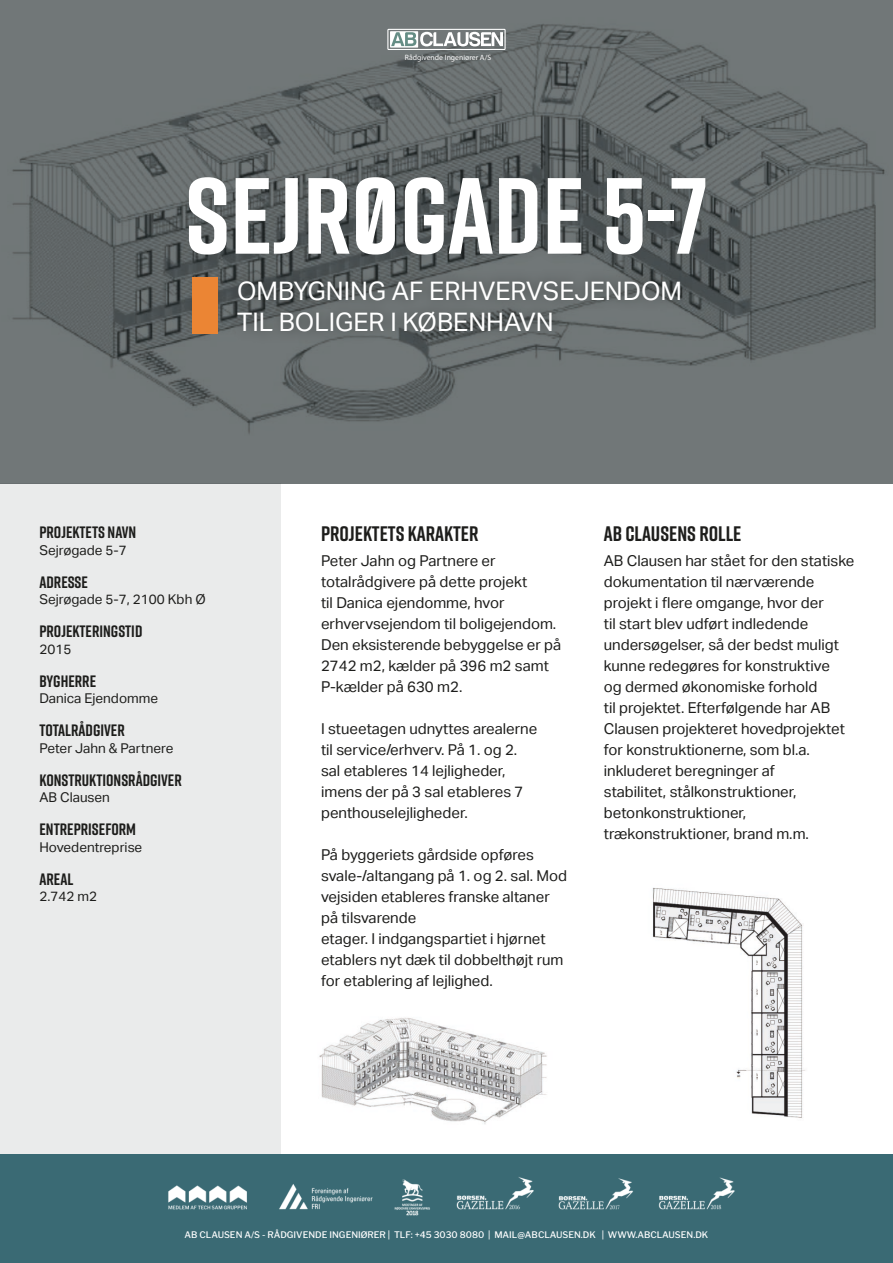
<style>
.page{position:relative;width:893px;height:1263px;background:#fff}
.page>*{position:absolute;margin:0;border:0;box-sizing:border-box;transform-origin:0 0}
.t1{font:700 108px "Rift";color:#fff}
.t2{font:25.5px/31.5px "Aktiv Grotesk";color:#fff}
.t3{font:700 21px "Rift";color:#1d1d1b}
.t4{font:700 16.5px "Rift";color:#1d1d1b}
.t5{font:15px/21px "Aktiv Grotesk";color:#1d1d1b}
.t6{font:13.5px "Aktiv Grotesk";color:#1d1d1b}
.t7{font:500 9px "Libre Franklin";color:#fff}
.t8{font:7.65px "Myriad Pro";color:#fff}
</style>
<div class="page">
<div style="left:0;top:483px;width:281px;height:693px;background:#eaebeb"></div>
<div style="left:0;top:1154px;width:893px;height:109px;background:#3a6a74"></div>
<svg style="left:0;top:0;width:893px;height:483px;fill:#717778"></svg>
<div style="left:176px;top:165px;width:542px;height:102px;background:#1d1d1b;opacity:.08"></div>
<div style="left:226px;top:268px;width:467px;height:76px;background:#1d1d1b;opacity:.52"></div>
<div style="left:192px;top:277px;width:26px;height:57px;background:#eb8534"></div>
<div style="left:387px;top:29px;width:119px;height:21px;border:1px solid #fff"></div>
<div style="left:390px;top:31px;width:28px;height:17px;background:#f6f8f8"></div>
<svg style="left:391px;top:32px;width:112px;height:14px"></svg>
<img style="left:168px;top:1177px;width:567px;height:39px">
<img style="left:319px;top:1017px;width:228px;height:107px">
<img style="left:652px;top:887px;width:153px;height:231px">
<p class="t8" style="left:405px;top:52px;width:88px">Rådgivende Ingeniører A/S</p>
<h1 class="t1" style="left:185px;top:139px;width:524px">SEJRØGADE 5-7</h1>
<h2 class="t2" style="left:237px;top:275px;width:446px">OMBYGNING AF ERHVERVSEJENDOM<br>TIL BOLIGER I KØBENHAVN</h2>
<p class="t4" style="left:39px;top:521px;width:98px">PROJEKTETS NAVN</p>
<p class="t6" style="left:39px;top:542px;width:89px">Sejrøgade 5-7</p>
<p class="t4" style="left:39px;top:570px;width:50px">ADRESSE</p>
<p class="t6" style="left:39px;top:592px;width:168px">Sejrøgade 5-7, 2100 Kbh Ø</p>
<p class="t4" style="left:39px;top:620px;width:104px">PROJEKTERINGSTID</p>
<p class="t6" style="left:39px;top:641px;width:33px">2015</p>
<p class="t4" style="left:39px;top:669px;width:58px">BYGHERRE</p>
<p class="t6" style="left:39px;top:691px;width:120px">Danica Ejendomme</p>
<p class="t4" style="left:39px;top:719px;width:87px">TOTALRÅDGIVER</p>
<p class="t6" style="left:39px;top:740px;width:135px">Peter Jahn &amp; Partnere</p>
<p class="t4" style="left:39px;top:768px;width:144px">KONSTRUKTIONSRÅDGIVER</p>
<p class="t6" style="left:39px;top:790px;width:72px">AB Clausen</p>
<p class="t4" style="left:39px;top:818px;width:98px">ENTREPRISEFORM</p>
<p class="t6" style="left:39px;top:839px;width:104px">Hovedentreprise</p>
<p class="t4" style="left:39px;top:867px;width:35px">AREAL</p>
<p class="t6" style="left:39px;top:889px;width:59px">2.742 m2</p>
<h3 class="t3" style="left:321px;top:518px;width:159px">PROJEKTETS KARAKTER</h3>
<h3 class="t3" style="left:604px;top:518px;width:139px">AB CLAUSENS ROLLE</h3>
<p class="t5" style="left:321px;top:550px;width:242px">Peter Jahn og Partnere er totalrådgivere på dette projekt<br>til Danica ejendomme, hvor erhvervsejendom til boligejendom.<br>Den eksisterende bebyggelse er på<br>2742 m2, kælder på 396 m2 samt<br>P-kælder på 630 m2.</p>
<p class="t5" style="left:321px;top:718px;width:218px">I stueetagen udnyttes arealerne til service/erhverv. På 1. og 2. sal etableres 14 lejligheder, imens der på 3 sal etableres 7 penthouselejligheder.</p>
<p class="t5" style="left:321px;top:844px;width:248px">På byggeriets gårdside opføres svale-/altangang på 1. og 2. sal. Mod vejsiden etableres franske altaner på tilsvarende<br>etager. I indgangspartiet i hjørnet etablers nyt dæk til dobbelthøjt rum for etablering af lejlighed.</p>
<p class="t5" style="left:604px;top:550px;width:252px">AB Clausen har stået for den statiske dokumentation til nærværende projekt i flere omgange, hvor der<br>til start blev udført indledende undersøgelser, så der bedst muligt kunne redegøres for konstruktive<br>og dermed økonomiske forhold<br>til projektet. Efterfølgende har AB<br>Clausen projekteret hovedprojektet for konstruktionerne, som bl.a. inkluderet beregninger af<br>stabilitet, stålkonstruktioner, betonkonstruktioner, trækonstruktioner, brand m.m.</p>
<p class="t7" style="left:185px;top:1229px;width:525px">AB CLAUSEN A/S - RÅDGIVENDE INGENIØRER | TLF: +45 3030 8080 | MAIL@ABCLAUSEN.DK | WWW.ABCLAUSEN.DK</p>
</div>
